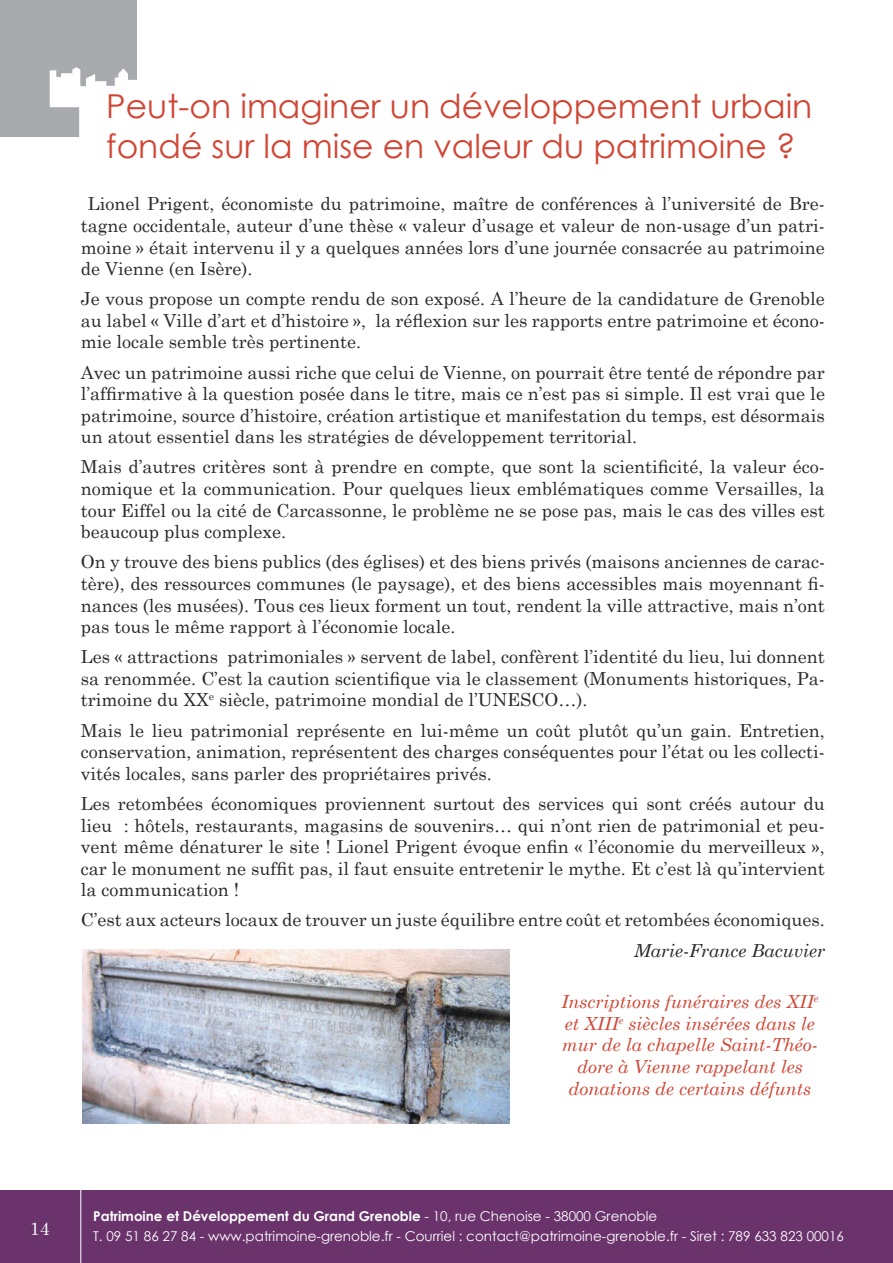
<style>
.page{position:relative;width:893px;height:1263px;background:#fff}
.page>*{position:absolute;margin:0;border:0;box-sizing:border-box;transform-origin:0 0}
.t1{font:33px/39.6px "Century Gothic";color:#d04635}
.t2{font:18px/21.6px "Century Schoolbook";color:#2b292a;text-align:justify}
.t3{font:italic 18px/21.6px "Century Schoolbook";color:#d04635;text-align:center}
.t4{font:italic 18px "Century Schoolbook";color:#2b292a}
.t5{font:18px "Century Schoolbook";color:#fff}
.t6{font:13.5px/20.5px "Century Gothic";color:#fff}
.s1{font-weight:700}
</style>
<div class="page">
<div style="left:0;top:1190px;width:893px;height:73px;background:#6a336c"></div>
<hr style="left:80px;top:1168px;width:1px;height:95px;background:#fff">
<div style="left:0;top:0;width:136px;height:136px;background:#a8aaad"></div>
<svg style="left:50px;top:67px;width:87px;height:70px"></svg>
<img style="left:83px;top:950px;width:427px;height:174px">
<h1 class="t1" style="left:106px;top:89px;width:708px">Peut-on imaginer un développement urbain fondé sur la mise en valeur du patrimoine ?</h1>
<p class="t2" style="left:81px;top:195px;width:746px;text-indent:7px">Lionel Prigent, économiste du patrimoine, maître de conférences à l’université de Bre&shy;tagne occidentale, auteur d’une thèse « valeur d’usage et valeur de non-usage d’un patri&shy;moine » était intervenu il y a quelques années lors d’une journée consacrée au patrimoine de Vienne (en Isère).</p>
<p class="t2" style="left:81px;top:289px;width:746px">Je vous propose un compte rendu de son exposé. A l’heure de la candidature de Grenoble au label « Ville d’art et d’histoire », la réflexion sur les rapports entre patrimoine et écono&shy;mie locale semble très pertinente.</p>
<p class="t2" style="left:81px;top:363px;width:746px">Avec un patrimoine aussi riche que celui de Vienne, on pourrait être tenté de répondre par l’affirmative à la question posée dans le titre, mais ce n’est pas si simple. Il est vrai que le patrimoine, source d’histoire, création artistique et manifestation du temps, est désormais un atout essentiel dans les stratégies de développement territorial.</p>
<p class="t2" style="left:81px;top:455px;width:746px">Mais d’autres critères sont à prendre en compte, que sont la scientificité, la valeur éco&shy;nomique et la communication. Pour quelques lieux emblématiques comme Versailles, la tour Eiffel ou la cité de Carcassonne, le problème ne se pose pas, mais le cas des villes est beaucoup plus complexe.</p>
<p class="t2" style="left:81px;top:553px;width:746px">On y trouve des biens publics (des églises) et des biens privés (maisons anciennes de carac&shy;tère), des ressources communes (le paysage), et des biens accessibles mais moyennant fi&shy;nances (les musées). Tous ces lieux forment un tout, rendent la ville attractive, mais n’ont pas tous le même rapport à l’économie locale.</p>
<p class="t2" style="left:81px;top:644px;width:746px">Les « attractions patrimoniales » servent de label, confèrent l’identité du lieu, lui donnent sa renommée. C’est la caution scientifique via le classement (Monuments historiques, Pa&shy;trimoine du XX<sup>e</sup> siècle, patrimoine mondial de l’UNESCO…).</p>
<p class="t2" style="left:81px;top:718px;width:746px">Mais le lieu patrimonial représente en lui-même un coût plutôt qu’un gain. Entretien, conservation, animation, représentent des charges conséquentes pour l’état ou les collecti&shy;vités locales, sans parler des propriétaires privés.</p>
<p class="t2" style="left:81px;top:794px;width:746px">Les retombées économiques proviennent surtout des services qui sont créés autour du lieu : hôtels, restaurants, magasins de souvenirs… qui n’ont rien de patrimonial et peu&shy;vent même dénaturer le site ! Lionel Prigent évoque enfin « l’économie du merveilleux », car le monument ne suffit pas, il faut ensuite entretenir le mythe. Et c’est là qu’intervient la communication !</p>
<p class="t2" style="left:81px;top:911px;width:746px">C’est aux acteurs locaux de trouver un juste équilibre entre coût et retombées économiques.</p>
<p class="t4" style="left:634px;top:943px;width:193px">Marie-France Bacuvier</p>
<p class="t3" style="left:561px;top:992px;width:259px">Inscriptions funéraires des XII<sup>e </sup>et XIII<sup>e</sup> siècles insérées dans le mur de la chapelle Saint-Théo&shy;dore à Vienne rappelant les donations de certains défunts</p>
<p class="t5" style="left:30px;top:1221px;width:22px">14</p>
<p class="t6" style="left:93px;top:1206px;width:752px"><span class="s1">Patrimoine et Développement du Grand Grenoble</span> - 10, rue Chenoise - 38000 Grenoble<br>T. 09 51 86 27 84 - www.patrimoine-grenoble.fr - Courriel : contact@patrimoine-grenoble.fr - Siret : 789 633 823 00016</p>
</div>
